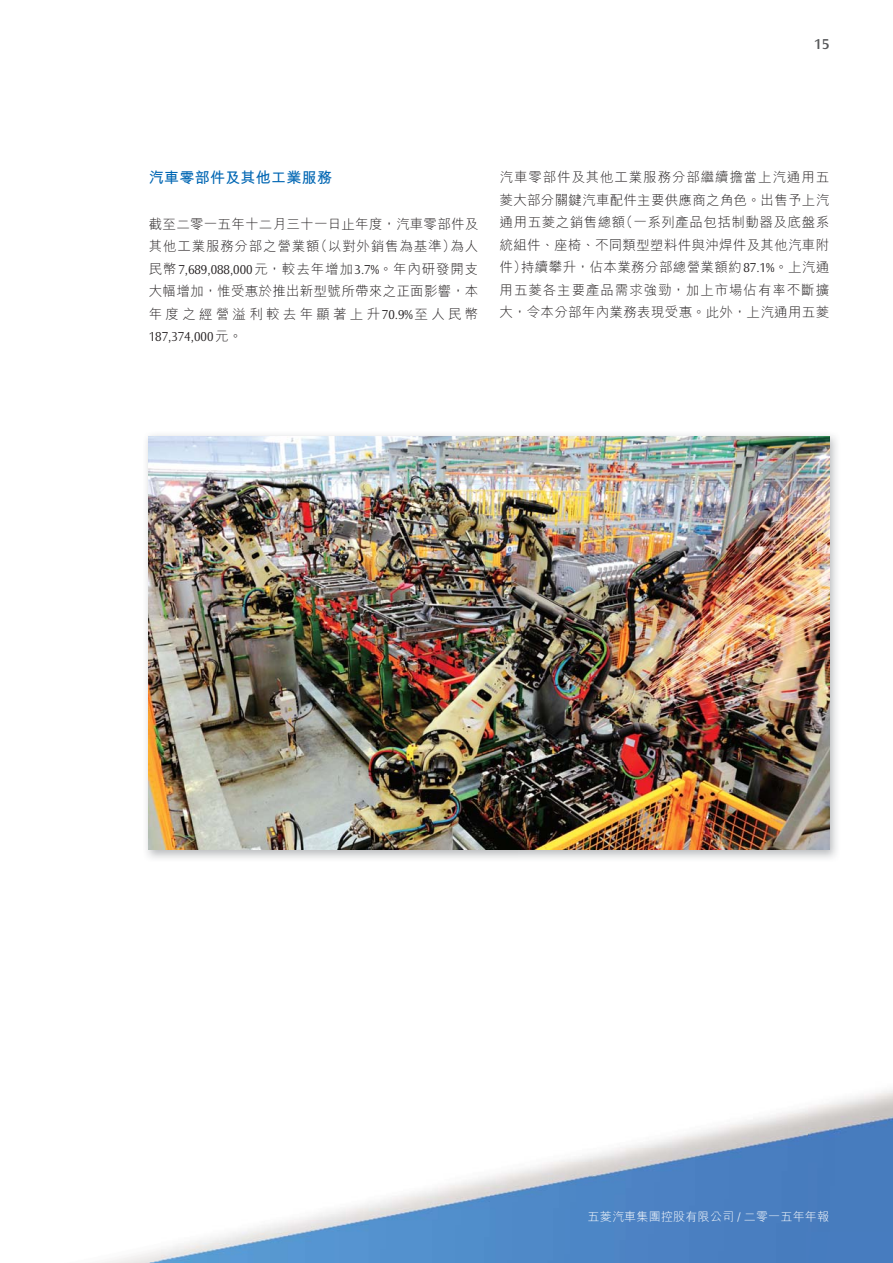
<style>
.page{position:relative;width:893px;height:1263px;background:#fff}
.page>*{position:absolute;margin:0;border:0;box-sizing:border-box;transform-origin:0 0}
.t1{font:15px "M Hei HK Bold B5 pc H";letter-spacing:.02em;color:#0066b3}
.t2{font:600 15px "Ocean Sans Std";color:#58595b}
.t3{font:13.5px/22.5px "M Hei HK Light B5 pc H";letter-spacing:.025em;color:#231f20}
.t4{font:300 13.5px "Ocean Sans Std";color:#231f20}
.t5{font:12px "M Hei HK Light B5 pc H";letter-spacing:.02em;color:#fff}
.s1{font-family:"M Hei HK Light B5 pc H";font-weight:400}
.s2{font-family:"Ocean Sans Std";font-weight:300}
</style>
<div class="page">
<img style="left:807px;top:1090px;width:86px;height:173px">
<img style="left:161px;top:1109px;width:646px;height:154px">
<img style="left:146px;top:435px;width:691px;height:424px">
<img style="left:149px;top:437px;width:680px;height:413px">
<p class="t2" style="left:814px;top:35px;width:17px">15</p>
<p class="t1" style="left:149px;top:172px;width:185px">汽車零部件及其他工業服務</p>
<p class="t3" style="left:149px;top:214px;width:331px">截至二零一五年十二月三十一日止年度，汽車零部件及其他工業服務分部之營業額（以對外銷售為基準）為人</p>
<p class="t4" style="left:149px;top:262px;width:331px"><span class="s1">民幣</span>7,689,088,000<span class="s1">元，較去年增加</span>3.7%<span class="s1">。年內研發開支</span></p>
<p class="t3" style="left:149px;top:281px;width:331px">大幅增加，惟受惠於推出新型號所帶來之正面影響，本年度之經營溢利較去年顯著上升<span class="s2">70.9%</span>至人民幣</p>
<p class="t4" style="left:149px;top:330px;width:95px">187,374,000<span class="s1">元。</span></p>
<p class="t3" style="left:500px;top:168px;width:331px;text-align:justify">汽車零部件及其他工業服務分部繼續擔當上汽通用五菱大部分關鍵汽車配件主要供應商之角色。出售予上汽通用五菱之銷售總額（一系列產品包括制動器及底盤系統組件、座椅、不同類型塑料件與沖焊件及其他汽車附件）持續攀升，佔本業務分部總營業額約<span class="s2">87.1%</span>。上汽通用五菱各主要產品需求強勁，加上市場佔有率不斷擴大，令本分部年內業務表現受惠。此外，上汽通用五菱</p>
<p class="t5" style="left:588px;top:1211px;width:243px">五菱汽車集團控股有限公司 <span class="s2">/</span> 二零一五年年報</p>
</div>
